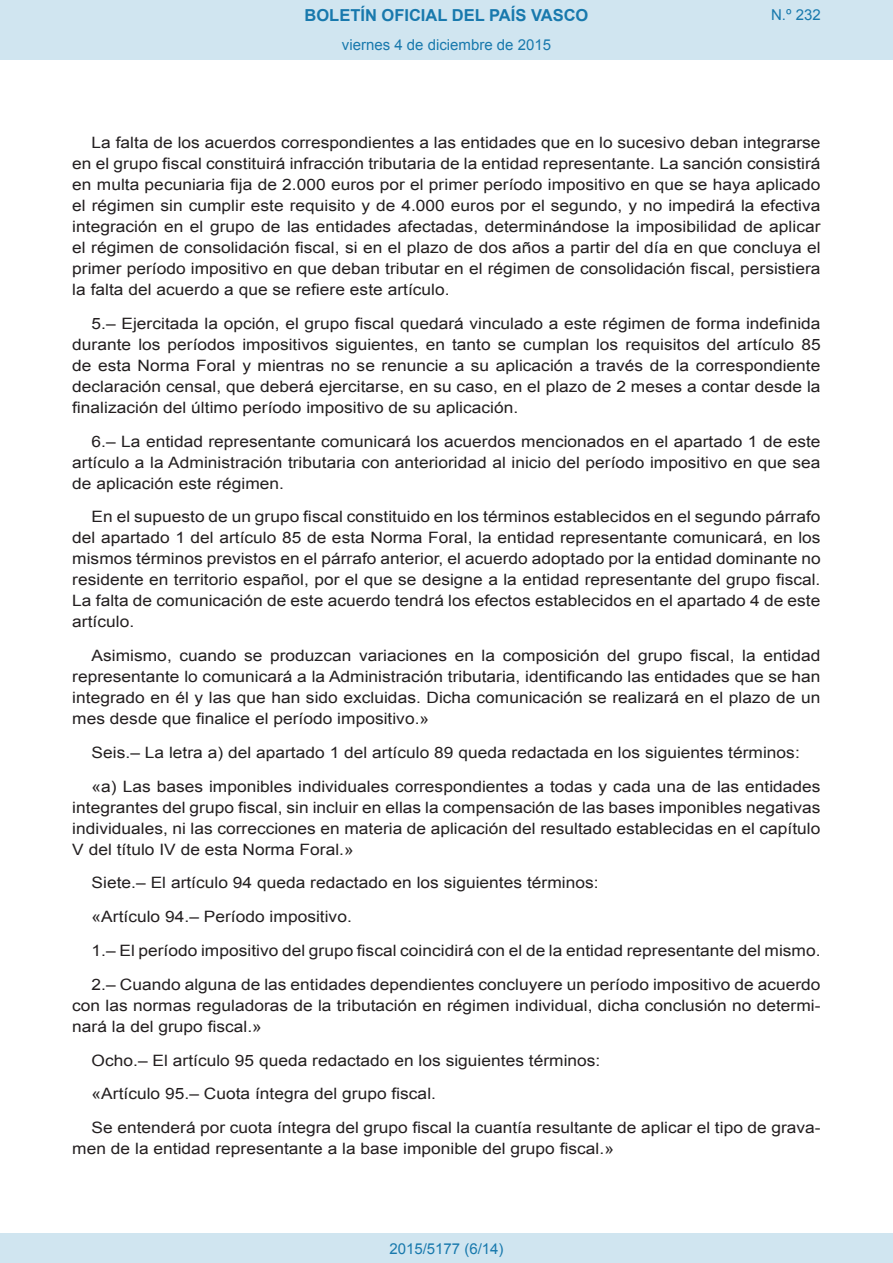
<style>
.page{position:relative;width:893px;height:1263px;background:#fff}
.page>*{position:absolute;margin:0;border:0;box-sizing:border-box;transform-origin:0 0}
.t1{font:700 16.5px "Arial";color:#1879ad}
.BOPVDetalle{font:15.6px/21px "Arial";color:#231f20;text-align:justify;scale:1.11 1}
.Paginacion_Centro{font:15px "Arial";color:#1879ad}
</style>
<div class="page">
<div style="left:0;top:0;width:893px;height:60px;background:#d0e5f0"></div>
<div style="left:0;top:1233px;width:893px;height:30px;background:#d0e5f0"></div>
<p class="t1" style="left:305px;top:4px;width:285px">BOLETÍN OFICIAL DEL PAÍS VASCO</p>
<p class="Paginacion_Centro" style="left:342px;top:35px;width:211px">viernes 4 de diciembre de 2015</p>
<p class="Paginacion_Centro" style="left:771px;top:5px;width:51px">N.º 232</p>
<p class="BOPVDetalle" style="left:72px;top:132px;width:676px;text-indent:19px">La falta de los acuerdos correspondientes a las entidades que en lo sucesivo deban integrarse en el grupo fiscal constituirá infracción tributaria de la entidad representante. La sanción consistirá en multa pecuniaria fija de 2.000 euros por el primer período impositivo en que se haya aplicado el régimen sin cumplir este requisito y de 4.000 euros por el segundo, y no impedirá la efectiva integración en el grupo de las entidades afectadas, determinándose la imposibilidad de aplicar el régimen de consolidación fiscal, si en el plazo de dos años a partir del día en que concluya el primer período impositivo en que deban tributar en el régimen de consolidación fiscal, persistiera la falta del acuerdo a que se refiere este artículo.</p>
<p class="BOPVDetalle" style="left:72px;top:313px;width:676px;text-indent:19px">5.– Ejercitada la opción, el grupo fiscal quedará vinculado a este régimen de forma indefinida durante los períodos impositivos siguientes, en tanto se cumplan los requisitos del artículo 85 de esta Norma Foral y mientras no se renuncie a su aplicación a través de la correspondiente declaración censal, que deberá ejercitarse, en su caso, en el plazo de 2 meses a contar desde la finalización del último período impositivo de su aplicación.</p>
<p class="BOPVDetalle" style="left:72px;top:431px;width:676px;text-indent:19px">6.– La entidad representante comunicará los acuerdos mencionados en el apartado 1 de este artículo a la Administración tributaria con anterioridad al inicio del período impositivo en que sea de aplicación este régimen.</p>
<p class="BOPVDetalle" style="left:72px;top:507px;width:676px;text-indent:19px">En el supuesto de un grupo fiscal constituido en los términos establecidos en el segundo párrafo del apartado 1 del artículo 85 de esta Norma Foral, la entidad representante comunicará, en los mismos términos previstos en el párrafo anterior, el acuerdo adoptado por la entidad dominante no residente en territorio español, por el que se designe a la entidad representante del grupo fiscal.<br>La falta de comunicación de este acuerdo tendrá los efectos establecidos en el apartado 4 de este artículo.</p>
<p class="BOPVDetalle" style="left:72px;top:645px;width:676px;text-indent:19px">Asimismo, cuando se produzcan variaciones en la composición del grupo fiscal, la entidad representante lo comunicará a la Administración tributaria, identificando las entidades que se han integrado en él y las que han sido excluidas. Dicha comunicación se realizará en el plazo de un mes desde que finalice el período impositivo.»</p>
<p class="BOPVDetalle" style="left:92px;top:742px;width:639px">Seis.– La letra a) del apartado 1 del artículo 89 queda redactada en los siguientes términos:</p>
<p class="BOPVDetalle" style="left:72px;top:776px;width:676px;text-indent:19px">«a) Las bases imponibles individuales correspondientes a todas y cada una de las entidades integrantes del grupo fiscal, sin incluir en ellas la compensación de las bases imponibles negativas individuales, ni las correcciones en materia de aplicación del resultado establecidas en el capítulo V del título IV de esta Norma Foral.»</p>
<p class="BOPVDetalle" style="left:92px;top:873px;width:458px">Siete.– El artículo 94 queda redactado en los siguientes términos:</p>
<p class="BOPVDetalle" style="left:92px;top:906px;width:236px">«Artículo 94.– Período impositivo.</p>
<p class="BOPVDetalle" style="left:92px;top:940px;width:658px">1.– El período impositivo del grupo fiscal coincidirá con el de la entidad representante del mismo.</p>
<p class="BOPVDetalle" style="left:72px;top:974px;width:676px;text-indent:19px">2.– Cuando alguna de las entidades dependientes concluyere un período impositivo de acuerdo con las normas reguladoras de la tributación en régimen individual, dicha conclusión no determi&shy;nará la del grupo fiscal.»</p>
<p class="BOPVDetalle" style="left:92px;top:1050px;width:460px">Ocho.– El artículo 95 queda redactado en los siguientes términos:</p>
<p class="BOPVDetalle" style="left:92px;top:1083px;width:312px">«Artículo 95.– Cuota íntegra del grupo fiscal.</p>
<p class="BOPVDetalle" style="left:72px;top:1117px;width:676px;text-indent:19px">Se entenderá por cuota íntegra del grupo fiscal la cuantía resultante de aplicar el tipo de grava&shy;men de la entidad representante a la base imponible del grupo fiscal.»</p>
<p class="Paginacion_Centro" style="left:389px;top:1238px;width:116px">2015/5177 (6/14)</p>
</div>
